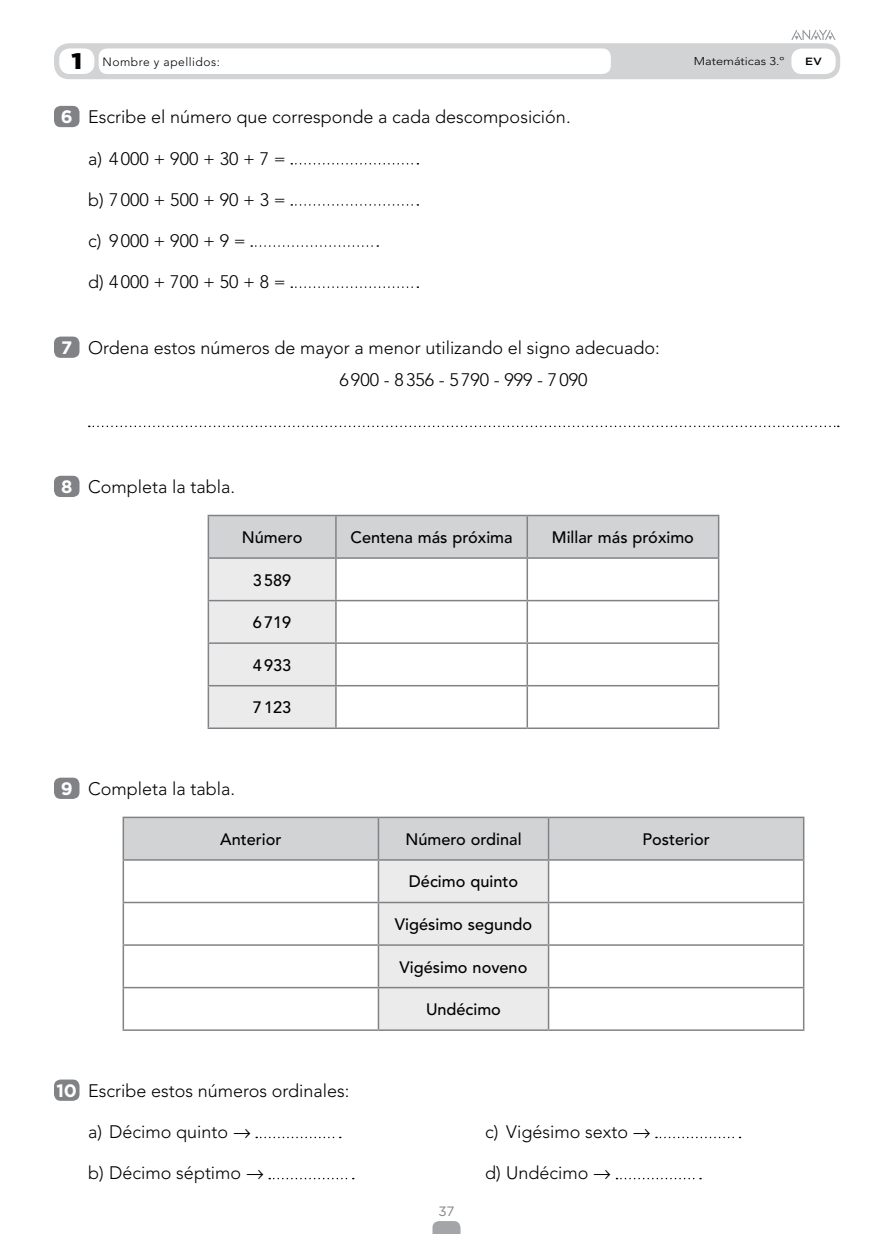
<style>
.page{position:relative;width:893px;height:1234px;background:#fff}
.page>*{position:absolute;margin:0;border:0;box-sizing:border-box;transform-origin:0 0}
.geneNumUniSiguientes{font:900 22.5px "Gotham";color:#000;scale:1.13 1}
.nuclTexAct{font:300 18px "Avenir LT Std";color:#000}
.NuclTextoActSinNum{font:300 18px "Avenir LT Std";color:#000}
.t1{font:700 18px "Gotham";color:#fff}
.t2{font:500 16.5px "Avenir LT Std";color:#000}
.t3{font:13.5px "Gotham";color:#808285}
.geneNombreSiguientes{font:300 12px "Avenir LT Std";letter-spacing:.04em;color:#000}
.nuclTextoAsignaturaP{font:300 11.25px "Avenir LT Std";color:#000;scale:1.13 1}
.geneEvalSiguientes{font:500 10.5px "Gotham";color:#000;scale:1.13 1}
</style>
<div class="page">
<svg style="left:432px;top:1221px;width:28px;height:12px"></svg>
<div style="left:54px;top:43px;width:786px;height:36px;background:#d1d3d4;border-radius:15px"></div>
<div style="left:791px;top:49px;width:45px;height:25px;background:#fff;border-radius:10px"></div>
<div style="left:99px;top:48px;width:512px;height:26px;background:#fff;border-radius:9px"></div>
<div style="left:59px;top:48px;width:35px;height:26px;background:#fff;border-radius:10px"></div>
<svg style="left:791px;top:30px;width:45px;height:10px"></svg>
<div style="left:54px;top:106px;width:26px;height:21px;background:#808285;border-radius:7px"></div>
<svg style="left:291px;top:163px;width:127px;height:1px"></svg>
<svg style="left:291px;top:204px;width:127px;height:2px"></svg>
<svg style="left:251px;top:245px;width:127px;height:2px"></svg>
<svg style="left:291px;top:286px;width:127px;height:2px"></svg>
<div style="left:54px;top:336px;width:26px;height:22px;background:#808285;border-radius:7px"></div>
<svg style="left:89px;top:425px;width:750px;height:2px"></svg>
<div style="left:54px;top:475px;width:26px;height:22px;background:#808285;border-radius:7px"></div>
<svg style="left:209px;top:516px;width:509px;height:211px"></svg>
<hr style="left:208px;top:514px;width:128px;height:2px;background:#808285">
<hr style="left:208px;top:516px;width:1px;height:41px;background:#808285">
<hr style="left:336px;top:514px;width:191px;height:2px;background:#808285">
<hr style="left:335px;top:516px;width:2px;height:41px;background:#808285">
<hr style="left:527px;top:514px;width:192px;height:2px;background:#808285">
<hr style="left:526px;top:516px;width:2px;height:41px;background:#808285">
<hr style="left:208px;top:557px;width:128px;height:1px;background:#808285">
<hr style="left:208px;top:558px;width:1px;height:41px;background:#808285">
<hr style="left:336px;top:557px;width:191px;height:1px;background:#808285">
<hr style="left:335px;top:558px;width:2px;height:41px;background:#808285">
<hr style="left:527px;top:557px;width:192px;height:1px;background:#808285">
<hr style="left:526px;top:558px;width:2px;height:41px;background:#808285">
<hr style="left:208px;top:599px;width:128px;height:2px;background:#808285">
<hr style="left:208px;top:601px;width:1px;height:41px;background:#808285">
<hr style="left:336px;top:599px;width:191px;height:2px;background:#808285">
<hr style="left:335px;top:601px;width:2px;height:41px;background:#808285">
<hr style="left:527px;top:599px;width:192px;height:2px;background:#808285">
<hr style="left:526px;top:601px;width:2px;height:41px;background:#808285">
<hr style="left:208px;top:642px;width:128px;height:1px;background:#808285">
<hr style="left:208px;top:643px;width:1px;height:41px;background:#808285">
<hr style="left:336px;top:642px;width:191px;height:1px;background:#808285">
<hr style="left:335px;top:643px;width:2px;height:41px;background:#808285">
<hr style="left:527px;top:642px;width:192px;height:1px;background:#808285">
<hr style="left:526px;top:643px;width:2px;height:41px;background:#808285">
<hr style="left:208px;top:684px;width:128px;height:2px;background:#808285">
<hr style="left:208px;top:686px;width:1px;height:41px;background:#808285">
<hr style="left:336px;top:684px;width:191px;height:2px;background:#808285">
<hr style="left:335px;top:686px;width:2px;height:41px;background:#808285">
<hr style="left:527px;top:684px;width:192px;height:2px;background:#808285">
<hr style="left:526px;top:686px;width:2px;height:41px;background:#808285">
<hr style="left:208px;top:727px;width:128px;height:1px;background:#808285">
<hr style="left:336px;top:727px;width:191px;height:1px;background:#808285">
<hr style="left:527px;top:727px;width:192px;height:1px;background:#808285">
<hr style="left:718px;top:516px;width:1px;height:41px;background:#808285">
<hr style="left:718px;top:558px;width:1px;height:41px;background:#808285">
<hr style="left:718px;top:601px;width:1px;height:41px;background:#808285">
<hr style="left:718px;top:643px;width:1px;height:41px;background:#808285">
<hr style="left:718px;top:686px;width:1px;height:41px;background:#808285">
<div style="left:54px;top:777px;width:26px;height:21px;background:#808285;border-radius:7px"></div>
<svg style="left:124px;top:818px;width:679px;height:211px"></svg>
<hr style="left:123px;top:816px;width:255px;height:2px;background:#808285">
<hr style="left:123px;top:818px;width:1px;height:41px;background:#808285">
<hr style="left:378px;top:816px;width:171px;height:2px;background:#808285">
<hr style="left:378px;top:818px;width:1px;height:41px;background:#808285">
<hr style="left:549px;top:816px;width:255px;height:2px;background:#808285">
<hr style="left:548px;top:818px;width:1px;height:41px;background:#808285">
<hr style="left:123px;top:859px;width:255px;height:1px;background:#808285">
<hr style="left:123px;top:860px;width:1px;height:41px;background:#808285">
<hr style="left:378px;top:859px;width:171px;height:1px;background:#808285">
<hr style="left:378px;top:860px;width:1px;height:41px;background:#808285">
<hr style="left:549px;top:859px;width:255px;height:1px;background:#808285">
<hr style="left:548px;top:860px;width:1px;height:41px;background:#808285">
<hr style="left:123px;top:901px;width:255px;height:2px;background:#808285">
<hr style="left:123px;top:903px;width:1px;height:41px;background:#808285">
<hr style="left:378px;top:901px;width:171px;height:2px;background:#808285">
<hr style="left:378px;top:903px;width:1px;height:41px;background:#808285">
<hr style="left:549px;top:901px;width:255px;height:2px;background:#808285">
<hr style="left:548px;top:903px;width:1px;height:41px;background:#808285">
<hr style="left:123px;top:944px;width:255px;height:1px;background:#808285">
<hr style="left:123px;top:945px;width:1px;height:41px;background:#808285">
<hr style="left:378px;top:944px;width:171px;height:1px;background:#808285">
<hr style="left:378px;top:945px;width:1px;height:41px;background:#808285">
<hr style="left:549px;top:944px;width:255px;height:1px;background:#808285">
<hr style="left:548px;top:945px;width:1px;height:41px;background:#808285">
<hr style="left:123px;top:986px;width:255px;height:2px;background:#808285">
<hr style="left:123px;top:988px;width:1px;height:41px;background:#808285">
<hr style="left:378px;top:986px;width:171px;height:2px;background:#808285">
<hr style="left:378px;top:988px;width:1px;height:41px;background:#808285">
<hr style="left:549px;top:986px;width:255px;height:2px;background:#808285">
<hr style="left:548px;top:988px;width:1px;height:41px;background:#808285">
<hr style="left:123px;top:1029px;width:255px;height:1px;background:#808285">
<hr style="left:378px;top:1029px;width:171px;height:1px;background:#808285">
<hr style="left:549px;top:1029px;width:255px;height:1px;background:#808285">
<hr style="left:803px;top:818px;width:1px;height:41px;background:#808285">
<hr style="left:803px;top:860px;width:1px;height:41px;background:#808285">
<hr style="left:803px;top:903px;width:1px;height:41px;background:#808285">
<hr style="left:803px;top:945px;width:1px;height:41px;background:#808285">
<hr style="left:803px;top:988px;width:1px;height:41px;background:#808285">
<div style="left:54px;top:1079px;width:26px;height:21px;background:#808285;border-radius:7px"></div>
<svg style="left:256px;top:1136px;width:85px;height:1px"></svg>
<svg style="left:269px;top:1177px;width:85px;height:1px"></svg>
<svg style="left:656px;top:1136px;width:84px;height:1px"></svg>
<svg style="left:616px;top:1177px;width:85px;height:1px"></svg>
<p class="geneNumUniSiguientes" style="left:71px;top:46px;width:11px">1</p>
<p class="geneNombreSiguientes" style="left:103px;top:55px;width:119px">Nombre y apellidos:</p>
<p class="nuclTextoAsignaturaP" style="left:694px;top:55px;width:82px">Matemáticas 3.º</p>
<p class="geneEvalSiguientes" style="left:805px;top:54px;width:16px">EV</p>
<p class="t1" style="left:61px;top:105px;width:13px">6</p>
<p class="nuclTexAct" style="left:88px;top:107px;width:484px">Escribe el número que corresponde a cada descomposición.</p>
<p class="nuclTexAct" style="left:88px;top:148px;width:199px">a) 4000 + 900 + 30 + 7 =</p>
<p class="nuclTexAct" style="left:88px;top:189px;width:199px">b) 7000 + 500 + 90 + 3 =</p>
<p class="nuclTexAct" style="left:88px;top:230px;width:159px">c) 9000 + 900 + 9 =</p>
<p class="nuclTexAct" style="left:88px;top:271px;width:199px">d) 4000 + 700 + 50 + 8 =</p>
<p class="t1" style="left:61px;top:335px;width:13px">7</p>
<p class="nuclTexAct" style="left:88px;top:337px;width:573px">Ordena estos números de mayor a menor utilizando el signo adecuado:</p>
<p class="NuclTextoActSinNum" style="left:339px;top:369px;width:250px">6900 - 8356 - 5790 - 999 - 7090</p>
<p class="t1" style="left:61px;top:474px;width:13px">8</p>
<p class="nuclTexAct" style="left:88px;top:476px;width:149px">Completa la tabla.</p>
<p class="t2" style="left:242px;top:527px;width:62px">Número</p>
<p class="t2" style="left:351px;top:527px;width:164px">Centena más próxima</p>
<p class="t2" style="left:552px;top:527px;width:144px">Millar más próximo</p>
<p class="t2" style="left:253px;top:570px;width:40px">3589</p>
<p class="t2" style="left:253px;top:612px;width:40px">6719</p>
<p class="t2" style="left:253px;top:655px;width:40px">4933</p>
<p class="t2" style="left:253px;top:697px;width:40px">7123</p>
<p class="t1" style="left:61px;top:776px;width:13px">9</p>
<p class="nuclTexAct" style="left:88px;top:778px;width:149px">Completa la tabla.</p>
<p class="t2" style="left:220px;top:829px;width:63px">Anterior</p>
<p class="t2" style="left:405px;top:829px;width:118px">Número ordinal</p>
<p class="t2" style="left:642px;top:829px;width:69px">Posterior</p>
<p class="t2" style="left:409px;top:872px;width:111px">Décimo quinto</p>
<p class="t2" style="left:395px;top:914px;width:139px">Vigésimo segundo</p>
<p class="t2" style="left:400px;top:957px;width:129px">Vigésimo noveno</p>
<p class="t2" style="left:426px;top:999px;width:76px">Undécimo</p>
<p class="t1" style="left:56px;top:1078px;width:22px">10</p>
<p class="nuclTexAct" style="left:88px;top:1079px;width:263px">Escribe estos números ordinales:</p>
<p class="nuclTexAct" style="left:88px;top:1121px;width:164px">a) Décimo quinto →</p>
<p class="nuclTexAct" style="left:88px;top:1162px;width:177px">b) Décimo séptimo →</p>
<p class="t3" style="left:438px;top:1202px;width:17px">37</p>
<p class="nuclTexAct" style="left:485px;top:1121px;width:167px">c) Vigésimo sexto →</p>
<p class="nuclTexAct" style="left:485px;top:1162px;width:128px">d) Undécimo →</p>
</div>
